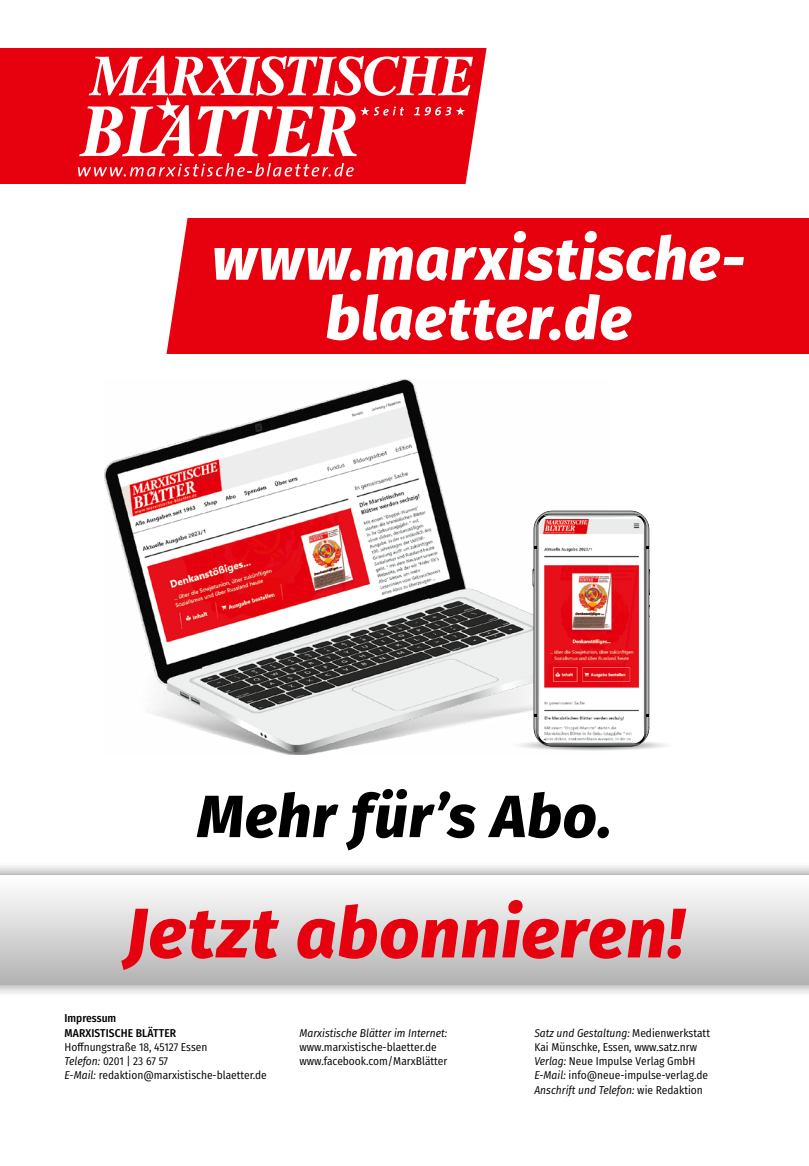
<style>
.page{position:relative;width:809px;height:1166px;background:#fff}
.page>*{position:absolute;margin:0;border:0;box-sizing:border-box;transform-origin:0 0}
.t1{font:italic 800 70px "Fira Sans";letter-spacing:.015em;color:#e7000e}
.t2{font:italic 800 59.5px/59.5px "Fira Sans";letter-spacing:.015em;color:#fff;text-align:center}
.t3{font:italic 800 59.5px "Fira Sans";letter-spacing:.015em;color:#000}
.t4{font:11.38px/14.2px "Fira Sans Condensed";color:#000}
.t5{font:italic 11.38px "Fira Sans Condensed";color:#000}
.t6{font:500 11.38px/14.2px "Fira Sans Condensed";letter-spacing:.01em;color:#000}
.s1{font-style:italic}
</style>
<div class="page">
<div style="left:0;top:861px;width:809px;height:137px;background:#000;opacity:.5"></div>
<div style="left:0;top:875px;width:809px;height:109px;background:linear-gradient(to bottom,#fff,#b3b3b3)"></div>
<img style="left:105px;top:380px;width:504px;height:374px">
<svg style="left:509px;top:511px;width:157px;height:240px"></svg>
<img style="left:539px;top:519px;width:104px;height:221px">
<div style="left:0;top:49px;width:575px;height:135px;background:#e7000e"></div>
<svg style="left:78px;top:163px;width:276px;height:14px"></svg>
<svg style="left:79px;top:56px;width:386px;height:100px"></svg>
<svg style="left:465px;top:48px;width:110px;height:136px;background:#fce6e8"></svg>
<div style="left:165px;top:219px;width:644px;height:135px;background:#e7000e"></div>
<svg style="left:165px;top:218px;width:23px;height:136px"></svg>
<h2 class="t2" style="left:212px;top:224px;width:534px">www.marxistische&shy;blaetter.de</h2>
<h2 class="t3" style="left:197px;top:764px;width:416px">Mehr für’s Abo.</h2>
<h1 class="t1" style="left:126px;top:872px;width:559px">Jetzt abonnieren!</h1>
<p class="t6" style="left:64px;top:1011px;width:113px">Impressum<br>MARXISTISCHE BLÄTTER</p>
<p class="t4" style="left:64px;top:1039px;width:204px">Hoffnungstraße 18, 45127 Essen<br><span class="s1">Telefon:</span> 0201 | 23 67 57<br><span class="s1">E-Mail:</span> redaktion@marxistische-blaetter.de</p>
<p class="t5" style="left:299px;top:1024px;width:149px">Marxistische Blätter im Internet:</p>
<p class="t4" style="left:299px;top:1039px;width:149px">www.marxistische-blaetter.de www.facebook.com/MarxBlätter</p>
<p class="t4" style="left:534px;top:1025px;width:177px"><span class="s1">Satz und Gestaltung:</span> Medienwerkstatt Kai Münschke, Essen, www.satz.nrw <span class="s1">Verlag:</span> Neue Impulse Verlag GmbH <span class="s1">E-Mail:</span> info@neue-impulse-verlag.de <span class="s1">Anschrift und Telefon:</span> wie Redaktion</p>
</div>
